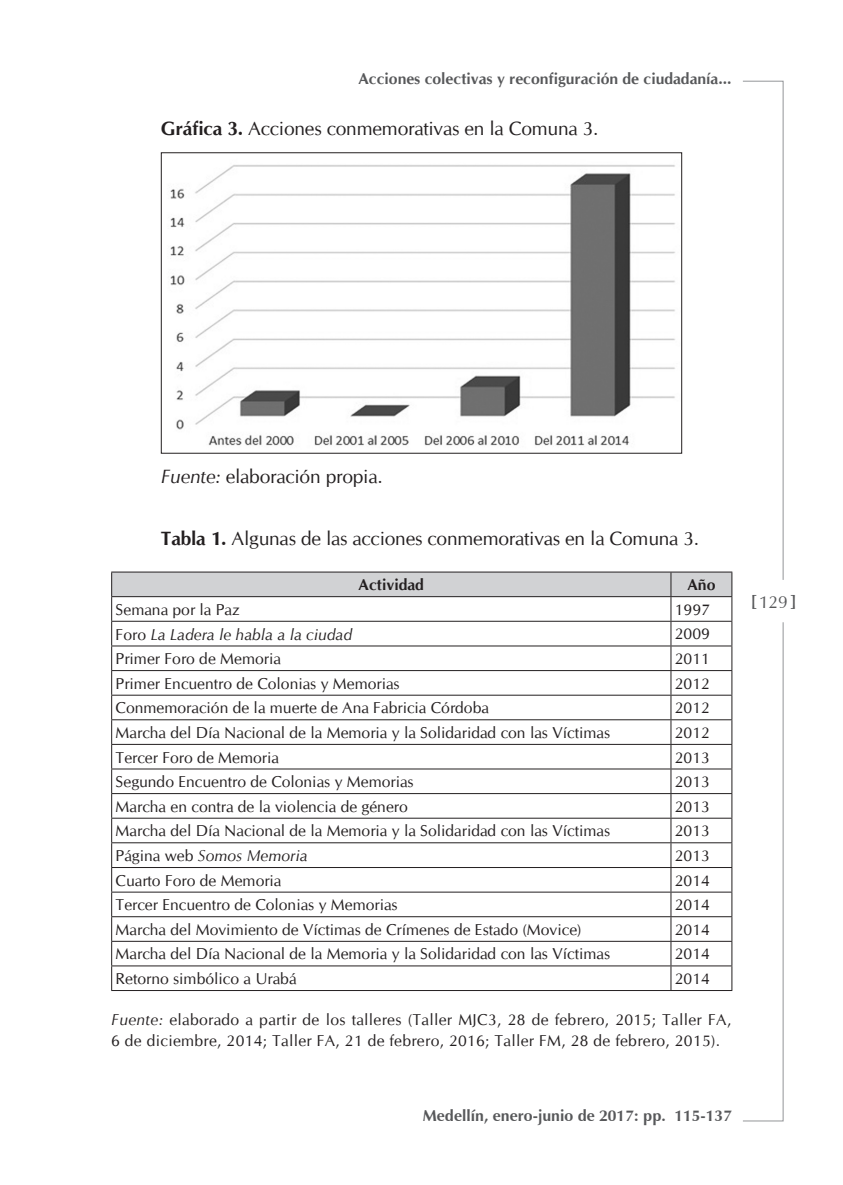
<style>
.page{position:relative;width:843px;height:1185px;background:#fff}
.page>*{position:absolute;margin:0;border:0;box-sizing:border-box;transform-origin:0 0}
.cuerpo_de_texto{font:19.25px "CG Omega";letter-spacing:-.01em;color:#231f20}
.t1{font:17.5px "Zapf Humanist 601 BT";color:#57585a}
.texto_tabla{font:15.75px "CG Omega";color:#231f20}
.fuente{font:15.75px/21px "CG Omega";letter-spacing:.02em;color:#231f20}
.t2{font:700 15.75px "CG Omega";color:#57585a}
.texto_tabla-2{font:italic 15.75px "CG Omega";color:#231f20}
.t3{font:700 15.75px "Zapf Humanist 601 BT";color:#57585a}
.texto_tabla-3{font:700 15.75px "CG Omega";color:#231f20}
.s1{font-weight:700}
.s2{font-style:italic}
.s3{font-style:normal}
</style>
<div class="page">
<svg style="left:743px;top:80px;width:40px;height:500px"></svg>
<svg style="left:743px;top:622px;width:40px;height:500px"></svg>
<img style="left:170px;top:165px;width:505px;height:281px">
<div style="left:161px;top:152px;width:521px;height:301px;border:1px solid #231f20"></div>
<hr style="left:111px;top:571px;width:559px;height:1px;background:#231f20">
<hr style="left:670px;top:571px;width:62px;height:1px;background:#231f20">
<svg style="left:111px;top:572px;width:621px;height:418px"></svg>
<hr style="left:111px;top:990px;width:559px;height:1px;background:#231f20">
<hr style="left:670px;top:990px;width:62px;height:1px;background:#231f20">
<p class="t2" style="left:358px;top:69px;width:374px">Acciones colectivas y reconfiguración de ciudadanía...</p>
<p class="cuerpo_de_texto" style="left:161px;top:117px;width:439px"><span class="s1">Gráfica 3.</span> Acciones conmemorativas en la Comuna 3.</p>
<p class="cuerpo_de_texto" style="left:161px;top:465px;width:223px"><span class="s2">Fuente:</span> elaboración propia.</p>
<p class="cuerpo_de_texto" style="left:161px;top:527px;width:539px"><span class="s1">Tabla 1.</span> Algunas de las acciones conmemorativas en la Comuna 3.</p>
<p class="texto_tabla-3" style="left:358px;top:575px;width:67px">Actividad</p>
<p class="texto_tabla-3" style="left:687px;top:575px;width:29px">Año</p>
<p class="texto_tabla" style="left:116px;top:600px;width:126px">Semana por la Paz</p>
<p class="texto_tabla" style="left:674px;top:600px;width:36px">1997</p>
<p class="texto_tabla-2" style="left:116px;top:624px;width:238px"><span class="s3">Foro</span> La Ladera le habla a la ciudad</p>
<p class="texto_tabla" style="left:674px;top:624px;width:36px">2009</p>
<p class="texto_tabla" style="left:116px;top:649px;width:167px">Primer Foro de Memoria</p>
<p class="texto_tabla" style="left:674px;top:649px;width:36px">2011</p>
<p class="texto_tabla" style="left:116px;top:674px;width:285px">Primer Encuentro de Colonias y Memorias</p>
<p class="texto_tabla" style="left:674px;top:674px;width:36px">2012</p>
<p class="texto_tabla" style="left:116px;top:698px;width:375px">Conmemoración de la muerte de Ana Fabricia Córdoba</p>
<p class="texto_tabla" style="left:674px;top:698px;width:36px">2012</p>
<p class="texto_tabla" style="left:116px;top:723px;width:496px">Marcha del Día Nacional de la Memoria y la Solidaridad con las Víctimas</p>
<p class="texto_tabla" style="left:674px;top:723px;width:36px">2012</p>
<p class="texto_tabla" style="left:116px;top:748px;width:165px">Tercer Foro de Memoria</p>
<p class="texto_tabla" style="left:674px;top:748px;width:36px">2013</p>
<p class="texto_tabla" style="left:116px;top:772px;width:299px">Segundo Encuentro de Colonias y Memorias</p>
<p class="texto_tabla" style="left:674px;top:772px;width:36px">2013</p>
<p class="texto_tabla" style="left:116px;top:797px;width:293px">Marcha en contra de la violencia de género</p>
<p class="texto_tabla" style="left:674px;top:797px;width:36px">2013</p>
<p class="texto_tabla" style="left:116px;top:821px;width:496px">Marcha del Día Nacional de la Memoria y la Solidaridad con las Víctimas</p>
<p class="texto_tabla" style="left:674px;top:821px;width:36px">2013</p>
<p class="texto_tabla-2" style="left:116px;top:846px;width:193px"><span class="s3">Página web</span> Somos Memoria</p>
<p class="texto_tabla" style="left:674px;top:846px;width:36px">2013</p>
<p class="texto_tabla" style="left:116px;top:871px;width:167px">Cuarto Foro de Memoria</p>
<p class="texto_tabla" style="left:674px;top:871px;width:36px">2014</p>
<p class="texto_tabla" style="left:116px;top:895px;width:283px">Tercer Encuentro de Colonias y Memorias</p>
<p class="texto_tabla" style="left:674px;top:895px;width:36px">2014</p>
<p class="texto_tabla" style="left:116px;top:920px;width:467px">Marcha del Movimiento de Víctimas de Crímenes de Estado (Movice)</p>
<p class="texto_tabla" style="left:674px;top:920px;width:36px">2014</p>
<p class="texto_tabla" style="left:116px;top:944px;width:496px">Marcha del Día Nacional de la Memoria y la Solidaridad con las Víctimas</p>
<p class="texto_tabla" style="left:674px;top:944px;width:36px">2014</p>
<p class="texto_tabla" style="left:116px;top:969px;width:182px">Retorno simbólico a Urabá</p>
<p class="texto_tabla" style="left:674px;top:969px;width:36px">2014</p>
<p class="fuente" style="left:111px;top:1009px;width:621px"><span class="s2">Fuente:</span> elaborado a partir de los talleres (Taller MJC3, 28 de febrero, 2015; Taller FA,<br>6 de diciembre, 2014; Taller FA, 21 de febrero, 2016; Taller FM, 28 de febrero, 2015).</p>
<p class="t1" style="left:751px;top:591px;width:47px"><span class="s1">[</span>129<span class="s1">]</span></p>
<p class="t3" style="left:423px;top:1106px;width:310px">Medellín, enero-junio de 2017: pp. 115-137</p>
</div>
